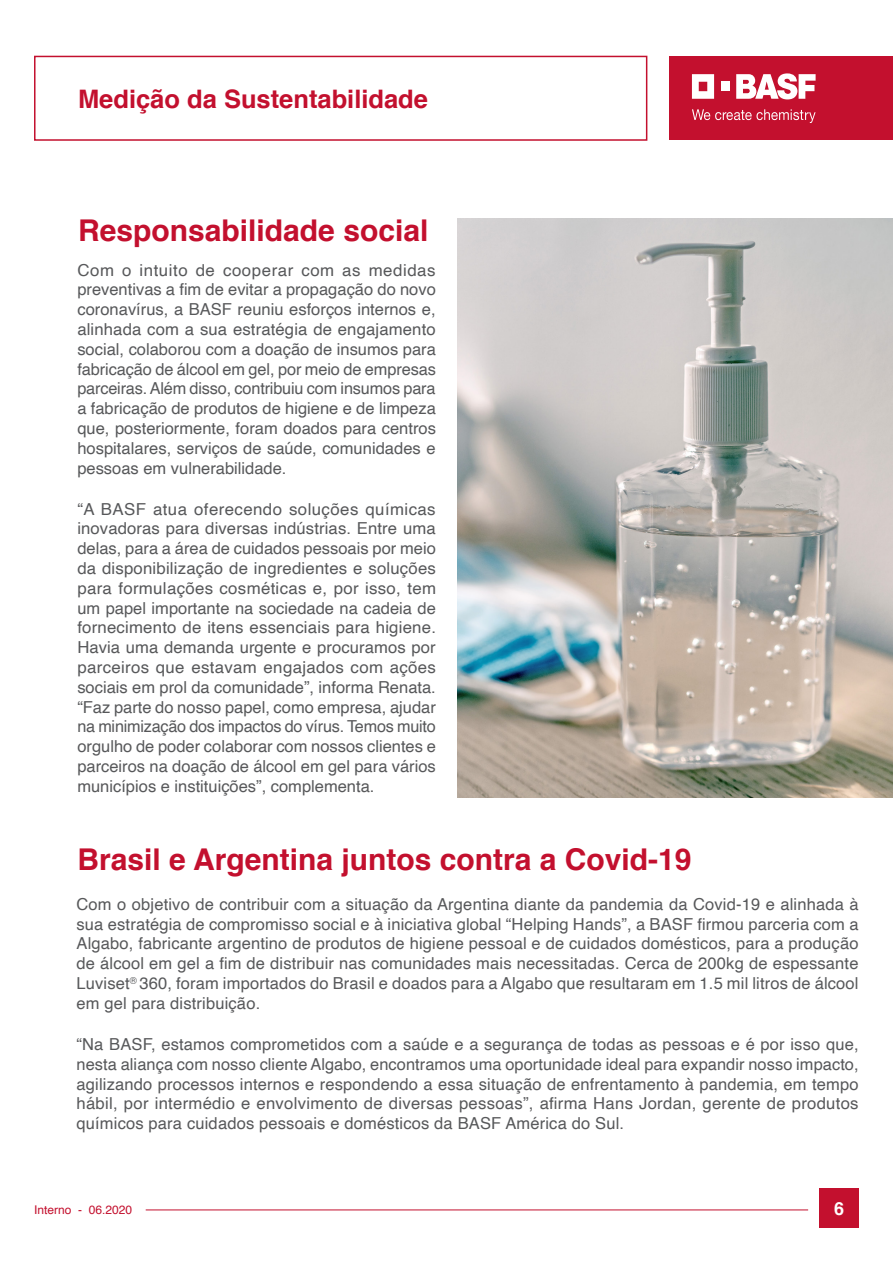
<style>
.page{position:relative;width:893px;height:1263px;background:#fff}
.page>*{position:absolute;margin:0;border:0;box-sizing:border-box;transform-origin:0 0}
.Subititulos_pagina{font:700 30px "Helvetica";color:#c3102e}
.t1{font:700 25.5px "Helvetica";color:#c3102e}
.t2{font:700 18px "Helvetica";color:#fff}
.Corpo_de_texto_base{font:16.5px/19.8px "Helvetica";letter-spacing:.005em;color:#57585a;text-align:justify}
.t3{font:12px "Helvetica";color:#c3102e}
</style>
<div class="page">
<div style="left:669px;top:56px;width:224px;height:84px;background:#c3102e"></div>
<svg style="left:692px;top:74px;width:22px;height:25px"></svg>
<div style="left:721px;top:82px;width:8px;height:9px;background:#fff"></div>
<svg style="left:736px;top:73px;width:80px;height:26px"></svg>
<svg style="left:692px;top:109px;width:124px;height:14px"></svg>
<div style="left:34px;top:56px;width:613px;height:85px;border:2px solid #c3102e"></div>
<hr style="left:146px;top:1209px;width:662px;height:1px;background:#c3102e">
<div style="left:819px;top:1188px;width:40px;height:40px;background:#c3102e"></div>
<img style="left:457px;top:218px;width:436px;height:580px">
<h2 class="t1" style="left:78px;top:78px;width:352px">Medição da Sustentabilidade</h2>
<p class="Subititulos_pagina" style="left:78px;top:206px;width:352px">Responsabilidade social</p>
<p class="Corpo_de_texto_base" style="left:77px;top:260px;width:360px">Com o intuito de cooperar com as medidas preventivas a fim de evitar a propagação do novo coronavírus, a BASF reuniu esforços internos e, alinhada com a sua estratégia de engajamento social, colaborou com a doação de insumos para fabricação de álcool em gel, por meio de empresas parceiras. Além disso, contribuiu com insumos para a fabricação de produtos de higiene e de limpeza que, posteriormente, foram doados para centros hospitalares, serviços de saúde, comunidades e pessoas em vulnerabilidade.</p>
<p class="Corpo_de_texto_base" style="left:77px;top:499px;width:360px">“A BASF atua oferecendo soluções químicas inovadoras para diversas indústrias. Entre uma delas, para a área de cuidados pessoais por meio da disponibilização de ingredientes e soluções para formulações cosméticas e, por isso, tem um papel importante na sociedade na cadeia de fornecimento de itens essenciais para higiene.<br>Havia uma demanda urgente e procuramos por parceiros que estavam engajados com ações sociais em prol da comunidade”, informa Renata. “Faz parte do nosso papel, como empresa, ajudar na minimização dos impactos do vírus. Temos muito orgulho de poder colaborar com nossos clientes e parceiros na doação de álcool em gel para vários municípios e instituições”, complementa.</p>
<p class="Subititulos_pagina" style="left:77px;top:836px;width:616px">Brasil e Argentina juntos contra a Covid-19</p>
<p class="Corpo_de_texto_base" style="left:77px;top:895px;width:783px">Com o objetivo de contribuir com a situação da Argentina diante da pandemia da Covid-19 e alinhada à sua estratégia de compromisso social e à iniciativa global “Helping Hands”, a BASF firmou parceria com a Algabo, fabricante argentino de produtos de higiene pessoal e de cuidados domésticos, para a produção de álcool em gel a fim de distribuir nas comunidades mais necessitadas. Cerca de 200kg de espessante Luviset<sup>®</sup> 360, foram importados do Brasil e doados para a Algabo que resultaram em 1.5 mil litros de álcool em gel para distribuição.</p>
<p class="Corpo_de_texto_base" style="left:77px;top:1035px;width:784px">“Na BASF, estamos comprometidos com a saúde e a segurança de todas as pessoas e é por isso que, nesta aliança com nosso cliente Algabo, encontramos uma oportunidade ideal para expandir nosso impacto, agilizando processos internos e respondendo a essa situação de enfrentamento à pandemia, em tempo hábil, por intermédio e envolvimento de diversas pessoas”, afirma Hans Jordan, gerente de produtos químicos para cuidados pessoais e domésticos da BASF América do Sul.</p>
<p class="t3" style="left:34px;top:1200px;width:100px">Interno - 06.2020</p>
<p class="t2" style="left:834px;top:1194px;width:12px">6</p>
</div>
